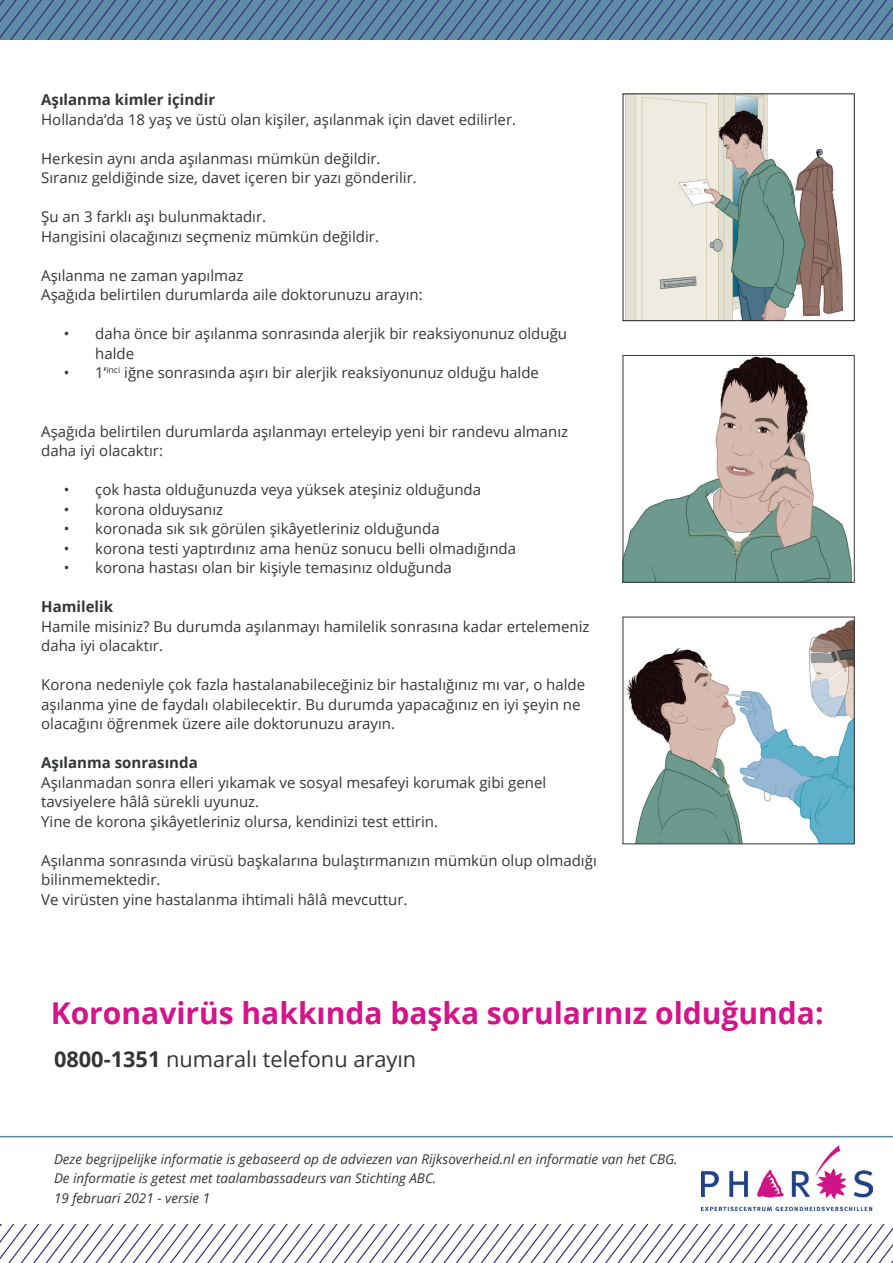
<style>
.page{position:relative;width:893px;height:1263px;background:#fff}
.page>*{position:absolute;margin:0;border:0;box-sizing:border-box;transform-origin:0 0}
.t1{font:700 30px "Open Sans";color:#d3148b}
.t2{font:21.75px "Open Sans";color:#333638}
.t3{font:15px/19.5px "Open Sans";color:#333638}
.t4{font:700 15px "Open Sans";color:#333638}
.t5{font:italic 13.5px/19.5px "Open Sans";color:#333638}
.s1{font-weight:700}
</style>
<div class="page">
<svg style="left:0;top:1225px;width:893px;height:38px"></svg>
<hr style="left:0;top:1136px;width:893px;height:1px;background:#608ba7">
<svg style="left:0;top:0;width:893px;height:40px"></svg>
<img style="left:625px;top:95px;width:219px;height:224px">
<div style="left:623px;top:93px;width:232px;height:228px;border:1px solid #231f20"></div>
<img style="left:625px;top:357px;width:227px;height:224px">
<div style="left:623px;top:355px;width:232px;height:228px;border:1px solid #333638"></div>
<img style="left:626px;top:620px;width:227px;height:222px">
<div style="left:623px;top:617px;width:232px;height:227px;border:1px solid #333638"></div>
<img style="left:701px;top:1146px;width:171px;height:64px">
<p class="t4" style="left:41px;top:89px;width:175px">Aşılanma kimler içindir</p>
<p class="t3" style="left:41px;top:109px;width:476px">Hollanda’da 18 yaş ve üstü olan kişiler, aşılanmak için davet edilirler.</p>
<p class="t3" style="left:41px;top:148px;width:377px">Herkesin aynı anda aşılanması mümkün değildir.<br>Sıranız geldiğinde size, davet içeren bir yazı gönderilir.</p>
<p class="t3" style="left:41px;top:206px;width:339px">Şu an 3 farklı aşı bulunmaktadır.<br>Hangisini olacağınızı seçmeniz mümkün değildir.</p>
<p class="t3" style="left:41px;top:265px;width:383px">Aşılanma ne zaman yapılmaz<br>Aşağıda belirtilen durumlarda aile doktorunuzu arayın:</p>
<p class="t3" style="left:95px;top:323px;width:473px;text-indent:-32px">• daha önce bir aşılanma sonrasında alerjik bir reaksiyonunuz olduğu halde</p>
<p class="t3" style="left:64px;top:362px;width:477px">• 1’<sup>inci</sup> iğne sonrasında aşırı bir alerjik reaksiyonunuz olduğu halde</p>
<p class="t3" style="left:41px;top:421px;width:528px">Aşağıda belirtilen durumlarda aşılanmayı erteleyip yeni bir randevu almanız daha iyi olacaktır:</p>
<p class="t3" style="left:64px;top:479px;width:419px">• çok hasta olduğunuzda veya yüksek ateşiniz olduğunda</p>
<p class="t3" style="left:64px;top:499px;width:161px">• korona olduysanız</p>
<p class="t3" style="left:64px;top:518px;width:377px">• koronada sık sık görülen şikâyetleriniz olduğunda</p>
<p class="t3" style="left:64px;top:538px;width:454px">• korona testi yaptırdınız ama henüz sonucu belli olmadığında</p>
<p class="t3" style="left:64px;top:557px;width:390px">• korona hastası olan bir kişiyle temasınız olduğunda</p>
<p class="t4" style="left:41px;top:596px;width:73px">Hamilelik</p>
<p class="t3" style="left:41px;top:616px;width:550px">Hamile misiniz? Bu durumda aşılanmayı hamilelik sonrasına kadar ertelemeniz daha iyi olacaktır.</p>
<p class="t3" style="left:41px;top:674px;width:545px">Korona nedeniyle çok fazla hastalanabileceğiniz bir hastalığınız mı var, o halde aşılanma yine de faydalı olabilecektir. Bu durumda yapacağınız en iyi şeyin ne olacağını öğrenmek üzere aile doktorunuzu arayın.</p>
<p class="t4" style="left:41px;top:752px;width:158px">Aşılanma sonrasında</p>
<p class="t3" style="left:41px;top:772px;width:507px">Aşılanmadan sonra elleri yıkamak ve sosyal mesafeyi korumak gibi genel tavsiyelere hâlâ sürekli uyunuz.<br>Yine de korona şikâyetleriniz olursa, kendinizi test ettirin.</p>
<p class="t3" style="left:41px;top:850px;width:557px">Aşılanma sonrasında virüsü başkalarına bulaştırmanızın mümkün olup olmadığı bilinmemektedir.<br>Ve virüsten yine hastalanma ihtimali hâlâ mevcuttur.</p>
<h1 class="t1" style="left:51px;top:992px;width:774px">Koronavirüs hakkında başka sorularınız olduğunda:</h1>
<h2 class="t2" style="left:54px;top:1044px;width:364px"><span class="s1">0800-1351</span> numaralı telefonu arayın</h2>
<p class="t5" style="left:54px;top:1149px;width:625px">Deze begrijpelijke informatie is gebaseerd op de adviezen van Rijksoverheid.nl en informatie van het CBG.<br>De informatie is getest met taalambassadeurs van Stichting ABC.<br>19 februari 2021 - versie 1</p>
</div>
